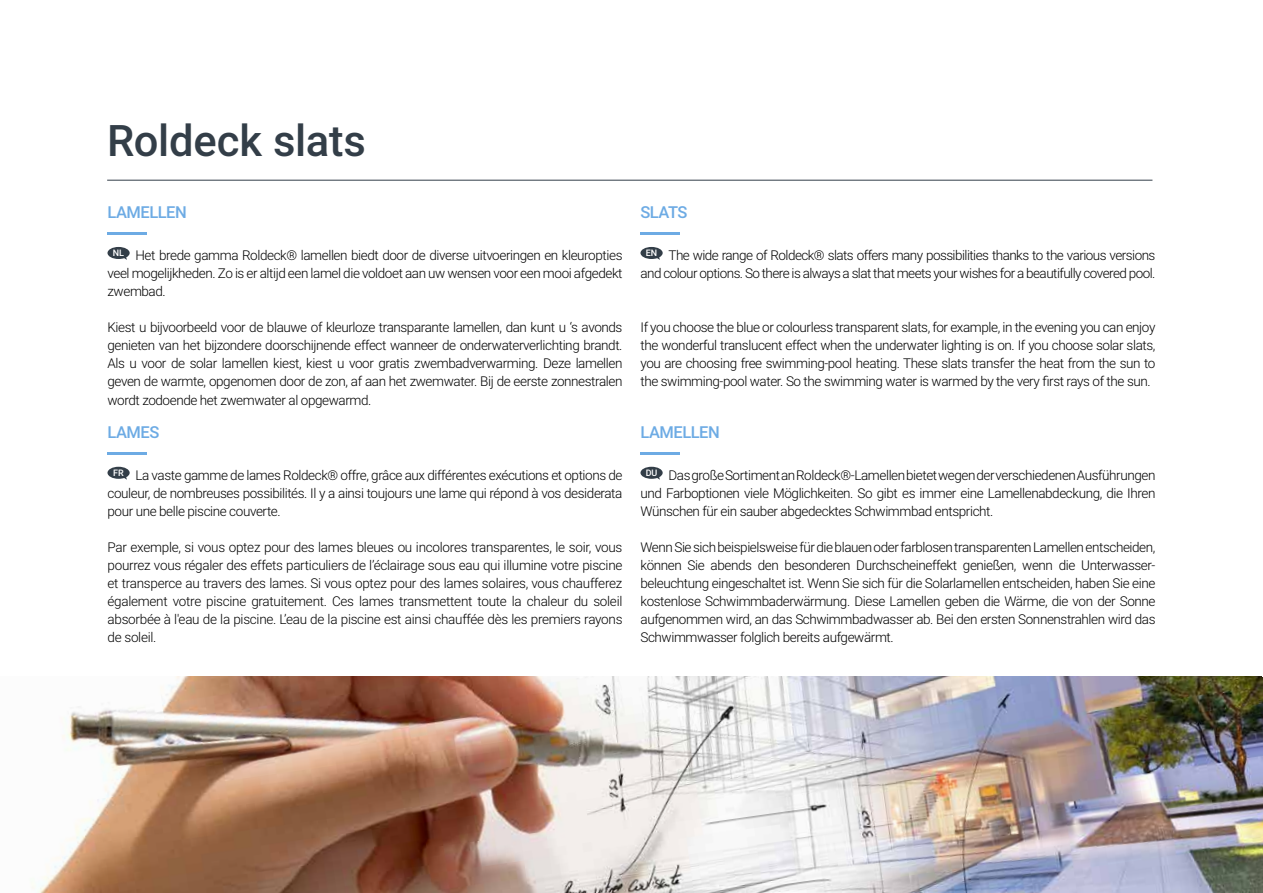
<style>
.page{position:relative;width:1263px;height:893px;background:#fff}
.page>*{position:absolute;margin:0;border:0;box-sizing:border-box;transform-origin:0 0}
.t1{font:500 43.5px "Roboto";letter-spacing:-.005em;color:#333e48}
.t2{font:500 16.5px "Roboto";letter-spacing:-.03em;color:#6dabe4}
.t3{font:300 13.5px/18px "Roboto";letter-spacing:-.03em;color:#000;text-align:justify}
</style>
<div class="page">
<hr style="left:107px;top:180px;width:1045px;height:1px;background:#333e48">
<hr style="left:107px;top:232px;width:40px;height:3px;background:#6dabe4">
<svg style="left:107px;top:247px;width:23px;height:13px"></svg>
<hr style="left:107px;top:452px;width:40px;height:3px;background:#6dabe4">
<svg style="left:107px;top:467px;width:23px;height:13px"></svg>
<hr style="left:640px;top:232px;width:40px;height:3px;background:#6dabe4">
<svg style="left:640px;top:247px;width:23px;height:13px"></svg>
<hr style="left:640px;top:452px;width:40px;height:3px;background:#6dabe4">
<svg style="left:640px;top:467px;width:23px;height:13px"></svg>
<img style="left:32px;top:676px;width:1231px;height:217px">
<h1 class="t1" style="left:107px;top:110px;width:260px">Roldeck slats</h1>
<p class="t2" style="left:107px;top:200px;width:81px">LAMELLEN</p>
<p class="t3" style="left:107px;top:246px;width:516px;text-indent:5px"><sup>NL</sup> Het brede gamma Roldeck® lamellen biedt door de diverse uitvoeringen en kleuropties veel mogelijkheden. Zo is er altijd een lamel die voldoet aan uw wensen voor een mooi afgedekt zwembad.</p>
<p class="t3" style="left:107px;top:318px;width:516px">Kiest u bijvoorbeeld voor de blauwe of kleurloze transparante lamellen, dan kunt u ‘s avonds genieten van het bijzondere doorschijnende effect wanneer de onderwaterverlichting brandt.<br>Als u voor de solar lamellen kiest, kiest u voor gratis zwembadverwarming. Deze lamellen geven de warmte, opgenomen door de zon, af aan het zwemwater. Bij de eerste zonnestralen</p>
<p class="t3" style="left:107px;top:391px;width:265px">wordt zodoende het zwemwater al opgewarmd.</p>
<p class="t2" style="left:107px;top:420px;width:53px">LAMES</p>
<p class="t3" style="left:107px;top:465px;width:516px;text-indent:6px"><sup>FR</sup> La vaste gamme de lames Roldeck® offre, grâce aux différentes exécutions et options de couleur, de nombreuses possibilités. Il y a ainsi toujours une lame qui répond à vos desiderata pour une belle piscine couverte.</p>
<p class="t3" style="left:107px;top:537px;width:516px">Par exemple, si vous optez pour des lames bleues ou incolores transparentes, le soir, vous pourrez vous régaler des effets particuliers de l’éclairage sous eau qui illumine votre piscine et transperce au travers des lames. Si vous optez pour des lames solaires, vous chaufferez également votre piscine gratuitement. Ces lames transmettent toute la chaleur du soleil absorbée à l'eau de la piscine. L’eau de la piscine est ainsi chauffée dès les premiers rayons de soleil.</p>
<p class="t2" style="left:640px;top:200px;width:48px">SLATS</p>
<p class="t3" style="left:640px;top:246px;width:516px;text-align:center"><sup>EN</sup> The wide range of Roldeck® slats offers many possibilities thanks to the various versions and colour options. So there is always a slat that meets your wishes for a beautifully covered pool.</p>
<p class="t3" style="left:640px;top:318px;width:516px">If you choose the blue or colourless transparent slats, for example, in the evening you can enjoy the wonderful translucent effect when the underwater lighting is on. If you choose solar slats, you are choosing free swimming-pool heating. These slats transfer the heat from the sun to the swimming-pool water. So the swimming water is warmed by the very first rays of the sun.</p>
<p class="t2" style="left:640px;top:420px;width:81px">LAMELLEN</p>
<p class="t3" style="left:640px;top:465px;width:516px;text-indent:5px"><sup>DU</sup> Das große Sortiment an Roldeck®-Lamellen bietet wegen der verschiedenen Ausführungen und Farboptionen viele Möglichkeiten. So gibt es immer eine Lamellenabdeckung, die Ihren Wünschen für ein sauber abgedecktes Schwimmbad entspricht.</p>
<p class="t3" style="left:640px;top:537px;width:516px">Wenn Sie sich beispielsweise für die blauen oder farblosen transparenten Lamellen entscheiden, können Sie abends den besonderen Durchscheineffekt genießen, wenn die Unterwasser&shy;beleuchtung eingeschaltet ist. Wenn Sie sich für die Solarlamellen entscheiden, haben Sie eine kostenlose Schwimmbaderwärmung. Diese Lamellen geben die Wärme, die von der Sonne aufgenommen wird, an das Schwimmbadwasser ab. Bei den ersten Sonnenstrahlen wird das Schwimmwasser folglich bereits aufgewärmt.</p>
</div>
